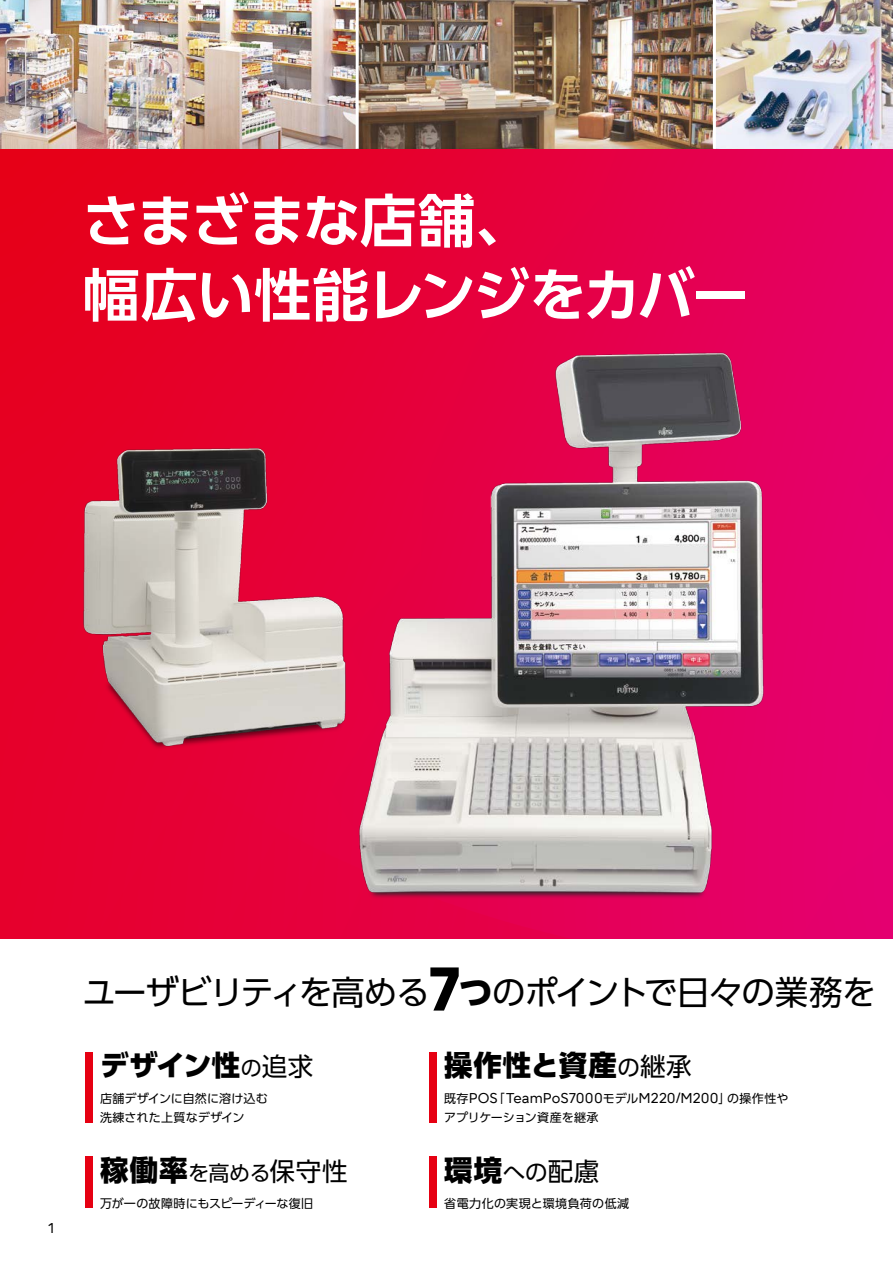
<style>
.page{position:relative;width:893px;height:1263px;background:#fff}
.page>*{position:absolute;margin:0;border:0;box-sizing:border-box;transform-origin:0 0}
.t1{font:700 57px/74.1px "UD Shin Go Pro De";letter-spacing:-.03em;color:#fff}
.t2{font:33.45px "UD Shin Go Pro";letter-spacing:-.04em;color:#000}
.t3{font:800 28.5px "UD Shin Go Pro";letter-spacing:.015em;color:#000}
.t4{font:21px "UD Shin Go Pro";color:#000}
.t5{font:14.1px "Fujitsu Infinity Pro";letter-spacing:.01em;color:#000}
.t6{font:12px/19.2px "UD Shin Go Pro";letter-spacing:.01em;color:#000}
.t7{font:12px "UD Shin Go Pro";letter-spacing:.035em;color:#000}
.t8{font:12px "UD Shin Go Pro";letter-spacing:-.01em;color:#000}
.s1{font-family:"Fujitsu Infinity Pro";font-weight:800;font-size:61.5px}
.s2{font-weight:800}
.s3{font-weight:400;font-size:21px}
.s4{font-weight:400;font-size:25.5px}
.s5{font-weight:800;font-size:28.5px}
.s6{font-size:25.5px}
.s7{font-weight:400;font-size:22.5px}
.s8{font-family:"UD Shin Go Pro";font-size:12px}
</style>
<div class="page">
<svg style="left:0;top:149px;width:893px;height:475px;background:#e50032"></svg>
<div style="left:0;top:624px;width:208px;height:315px;background:#e60030"></div>
<img style="left:0;top:0;width:893px;height:149px">
<hr style="left:356px;top:0;width:3px;height:149px;background:#fff">
<hr style="left:713px;top:0;width:3px;height:149px;background:#fff">
<img style="left:21px;top:395px;width:187px;height:418px">
<img style="left:208px;top:242px;width:669px;height:697px">
<div style="left:865px;top:522px;width:28px;height:417px;background:#e5006f"></div>
<div style="left:85px;top:1052px;width:8px;height:70px;background:#e60012"></div>
<div style="left:85px;top:1156px;width:8px;height:52px;background:#e60012"></div>
<div style="left:429px;top:1052px;width:8px;height:70px;background:#e60012"></div>
<div style="left:429px;top:1156px;width:8px;height:52px;background:#e60012"></div>
<h1 class="t1" style="left:83px;top:182px;width:668px">さまざまな店舗、<br>幅広い性能レンジをカバー</h1>
<p class="t5" style="left:48px;top:1219px;width:7px">1</p>
<h2 class="t2" style="left:83px;top:965px;width:828px">ユーザビリティを高める<span class="s1">7</span><span class="s2">つ</span>のポイントで日々の業務を　</h2>
<h3 class="t3" style="left:100px;top:1042px;width:215px">デザイン性<span class="s3">の</span><span class="s4">追求</span></h3>
<p class="t6" style="left:100px;top:1088px;width:169px">店舗デザインに自然に溶け込む洗練された上質なデザイン</p>
<h3 class="t4" style="left:100px;top:1156px;width:249px"><span class="s5">稼働率</span>を高める<span class="s6">保守性</span></h3>
<p class="t6" style="left:100px;top:1193px;width:215px">万が一の故障時にもスピーディーな復旧</p>
<h3 class="t3" style="left:444px;top:1042px;width:249px">操作性と資産<span class="s7">の</span><span class="s4">継承</span></h3>
<p class="t5" style="left:444px;top:1089px;width:346px"><span class="s8">既存</span>POS<span class="s8">「</span>TeamPoS7000<span class="s8">モデル</span>M220/M200<span class="s8">」の操作性や</span></p>
<p class="t8" style="left:444px;top:1108px;width:156px">アプリケーション資産を継承</p>
<h3 class="t3" style="left:444px;top:1147px;width:157px">環境<span class="s7">への</span><span class="s4">配慮</span></h3>
<p class="t7" style="left:444px;top:1193px;width:187px">省電力化の実現と環境負荷の低減</p>
</div>
